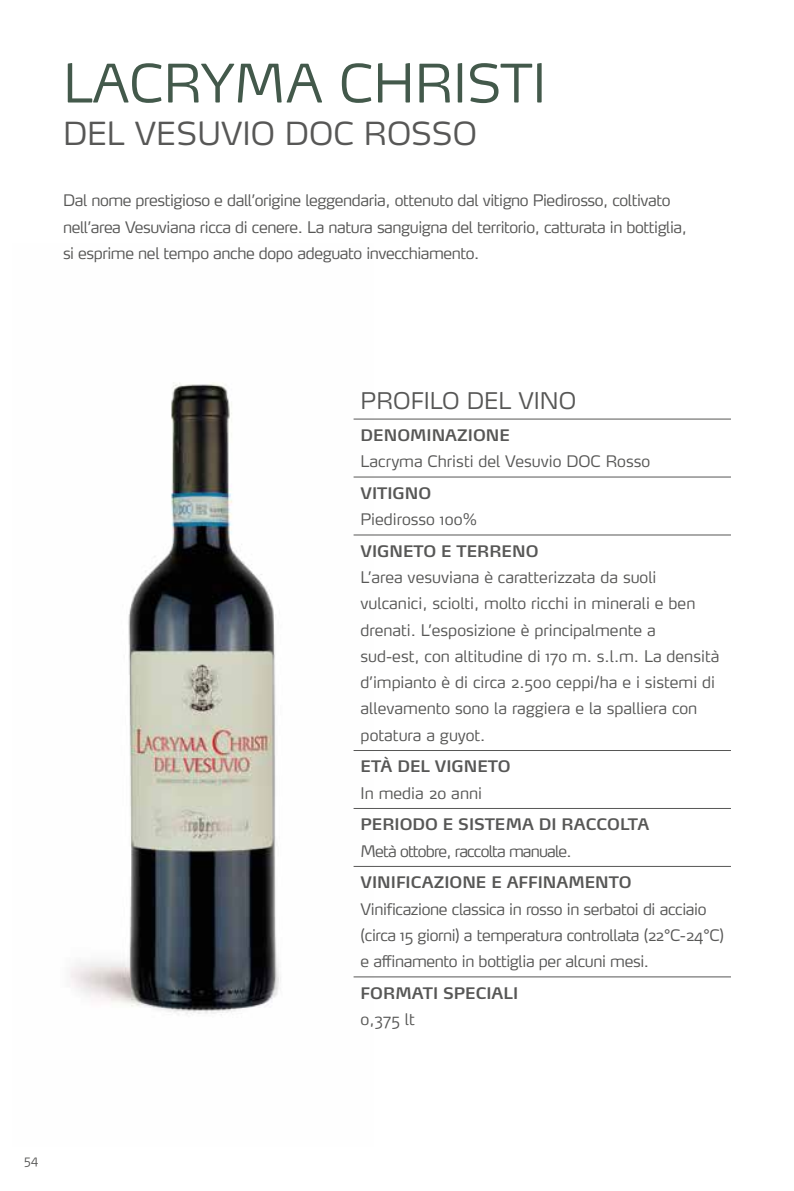
<style>
.page{position:relative;width:794px;height:1191px;background:#fff}
.page>*{position:absolute;margin:0;border:0;box-sizing:border-box;transform-origin:0 0}
.t1{font:300 52.5px "Max";color:#43594b}
.t2{font:300 31.5px "Max";color:#575756}
.t3{font:300 22.75px "Max";color:#575756}
.t4{font:300 15.75px/26.2px "Max";letter-spacing:-.025em;color:#575756}
.t5{font:300 15.75px/26.2px "Max";color:#575756}
.t6{font:600 15.75px "Max";color:#575756}
.t7{font:300 15.75px "Max";letter-spacing:-.05em;color:#575756}
.t8{font:300 12.25px "Max";color:#575756}
</style>
<div class="page">
<img style="left:70px;top:382px;width:304px;height:633px">
<hr style="left:353px;top:418px;width:378px;height:1px;background:#575756">
<hr style="left:353px;top:476px;width:378px;height:1px;background:#575756">
<hr style="left:353px;top:534px;width:378px;height:1px;background:#575756">
<hr style="left:353px;top:750px;width:378px;height:1px;background:#575756">
<hr style="left:353px;top:808px;width:378px;height:1px;background:#575756">
<hr style="left:353px;top:866px;width:378px;height:1px;background:#575756">
<hr style="left:353px;top:976px;width:378px;height:1px;background:#575756">
<h1 class="t1" style="left:63px;top:51px;width:485px">LACRYMA CHRISTI</h1>
<h2 class="t2" style="left:63px;top:113px;width:415px">DEL VESUVIO DOC ROSSO</h2>
<p class="t4" style="left:63px;top:187px;width:625px">Dal nome prestigioso e dall’origine leggendaria, ottenuto dal vitigno Piedirosso, coltivato nell’area Vesuviana ricca di cenere. La natura sanguigna del territorio, catturata in bottiglia, si esprime nel tempo anche dopo adeguato invecchiamento.</p>
<p class="t8" style="left:24px;top:1152px;width:16px">54</p>
<h3 class="t3" style="left:360px;top:386px;width:217px">PROFILO DEL VINO</h3>
<p class="t6" style="left:360px;top:425px;width:151px">DENOMINAZIONE</p>
<p class="t5" style="left:360px;top:448px;width:291px">Lacryma Christi del Vesuvio DOC Rosso</p>
<p class="t6" style="left:360px;top:483px;width:72px">VITIGNO</p>
<p class="t5" style="left:360px;top:506px;width:117px">Piedirosso 100%</p>
<p class="t6" style="left:360px;top:541px;width:179px">VIGNETO E TERRENO</p>
<p class="t5" style="left:360px;top:564px;width:360px">L’area vesuviana è caratterizzata da suoli vulcanici, sciolti, molto ricchi in minerali e ben drenati. L’esposizione è principalmente a<br>sud-est, con altitudine di 170 m. s.l.m. La densità d’impianto è di circa 2.500 ceppi/ha e i sistemi di allevamento sono la raggiera e la spalliera con potatura a guyot.</p>
<p class="t6" style="left:360px;top:756px;width:152px">ETÀ DEL VIGNETO</p>
<p class="t5" style="left:360px;top:779px;width:123px">In media 20 anni</p>
<p class="t6" style="left:360px;top:814px;width:290px">PERIODO E SISTEMA DI RACCOLTA</p>
<p class="t7" style="left:360px;top:841px;width:213px">Metà ottobre, raccolta manuale.</p>
<p class="t6" style="left:360px;top:872px;width:272px">VINIFICAZIONE E AFFINAMENTO</p>
<p class="t4" style="left:360px;top:895px;width:365px">Vinificazione classica in rosso in serbatoi di acciaio (circa 15 giorni) a temperatura controllata (22°C-24°C) e affinamento in bottiglia per alcuni mesi.</p>
<p class="t6" style="left:360px;top:983px;width:159px">FORMATI SPECIALI</p>
<p class="t4" style="left:360px;top:1006px;width:56px">0,375 lt</p>
</div>
